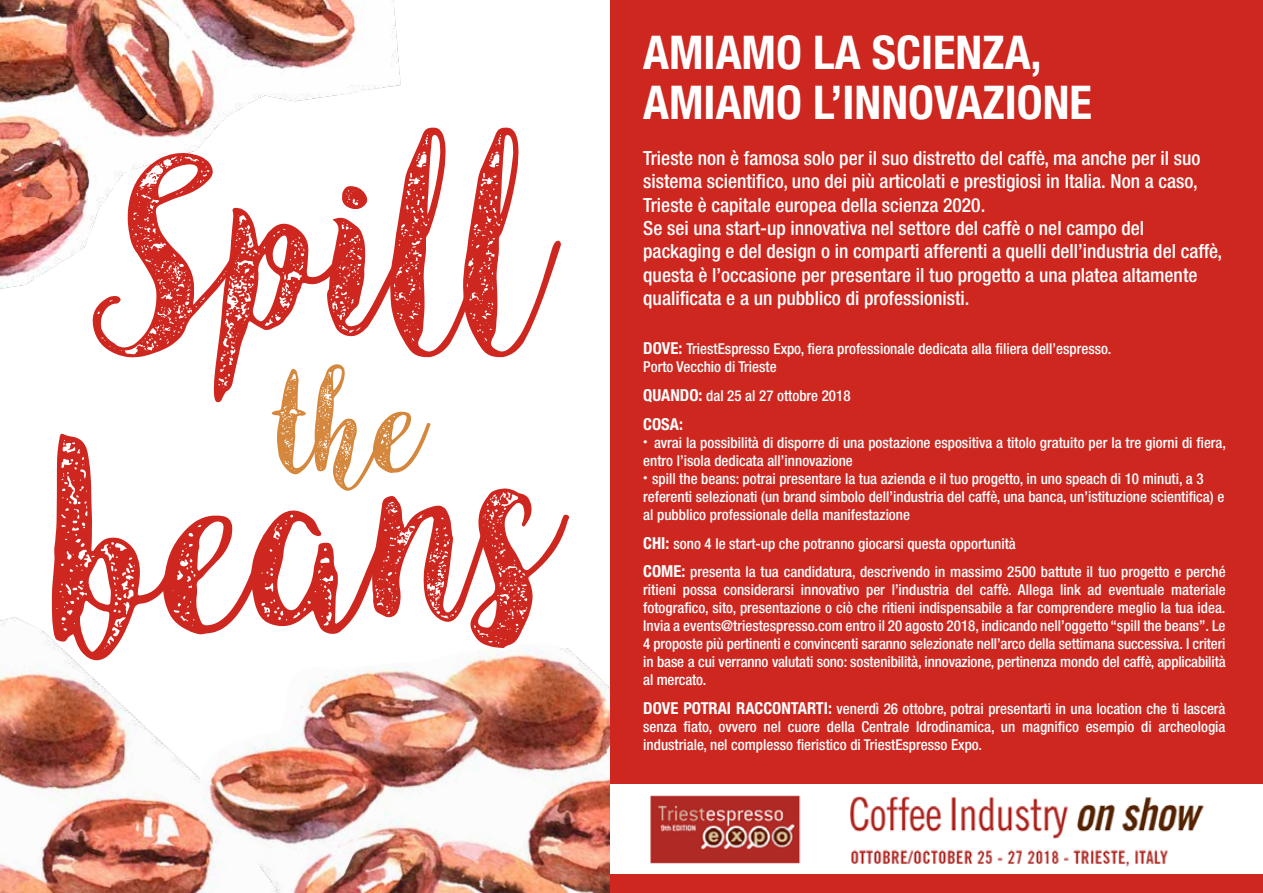
<style>
.page{position:relative;width:1263px;height:893px;background:#fff}
.page>*{position:absolute;margin:0;border:0;box-sizing:border-box;transform-origin:0 0}
.t1{font:265.05px "Angeline Vintage";color:#cd2720}
.t2{font:137.85px "Angeline Vintage";color:#d5883d}
.t3{font:700 condensed 46.65px/49.9px "Helvetica Neue LT Std";color:#fff}
.t4{font:500 condensed 19.5px/23.4px "Helvetica Neue LT Std";color:#fff}
.t5{font:700 condensed 16.5px "Helvetica Neue LT Std";color:#fff}
.t6{font:500 condensed 15px/18px "Helvetica Neue LT Std";color:#fff}
.s1{font-weight:700;font-size:16.5px}
</style>
<div class="page">
<img style="left:0;top:617px;width:195px;height:276px">
<img style="left:195px;top:647px;width:415px;height:246px">
<img style="left:0;top:0;width:401px;height:289px">
<div style="left:610px;top:0;width:653px;height:893px;background:#cd2720"></div>
<img style="left:610px;top:784px;width:653px;height:89px">
<h1 class="t1" style="left:87px;top:80px;width:445px">Spill</h1>
<h2 class="t2" style="left:270px;top:340px;width:148px">the</h2>
<h1 class="t1" style="left:31px;top:389px;width:499px;rotate:-4deg">beans</h1>
<h3 class="t3" style="left:643px;top:27px;width:450px">AMIAMO LA SCIENZA,<br>AMIAMO L’INNOVAZIONE</h3>
<p class="t4" style="left:643px;top:146px;width:580px">Trieste non è famosa solo per il suo distretto del caffè, ma anche per il suo sistema scientifico, uno dei più articolati e prestigiosi in Italia. Non a caso, Trieste è capitale europea della scienza 2020.<br>Se sei una start-up innovativa nel settore del caffè o nel campo del packaging e del design o in comparti afferenti a quelli dell’industria del caffè, questa è l’occasione per presentare il tuo progetto a una platea altamente qualificata e a un pubblico di professionisti.</p>
<p class="t6" style="left:643px;top:340px;width:470px"><span class="s1">DOVE:</span> TriestEspresso Expo, fiera professionale dedicata alla filiera dell’espresso.<br>Porto Vecchio di Trieste</p>
<p class="t6" style="left:643px;top:386px;width:209px"><span class="s1">QUANDO:</span> dal 25 al 27 ottobre 2018</p>
<p class="t5" style="left:643px;top:414px;width:41px">COSA:</p>
<p class="t6" style="left:643px;top:433px;width:584px"><sup>•</sup> avrai la possibilità di disporre di una postazione espositiva a titolo gratuito per la tre giorni di fiera, entro l’isola dedicata all’innovazione</p>
<p class="t6" style="left:643px;top:469px;width:583px"><sup>•</sup> spill the beans: potrai presentare la tua azienda e il tuo progetto, in uno speach di 10 minuti, a 3 referenti selezionati (un brand simbolo dell’industria del caffè, una banca, un’istituzione scientifica) e al pubblico professionale della manifestazione</p>
<p class="t6" style="left:643px;top:529px;width:584px;line-height:28.8px"><span class="s1">CHI:</span> sono 4 le start-up che potranno giocarsi questa opportunità<br><span class="s1">COME:</span> presenta la tua candidatura, descrivendo in massimo 2500 battute il tuo progetto e perché</p>
<p class="t6" style="left:643px;top:581px;width:584px;text-align:justify">ritieni possa considerarsi innovativo per l’industria del caffè. Allega link ad eventuale materiale fotografico, sito, presentazione o ciò che ritieni indispensabile a far comprendere meglio la tua idea.<br>Invia a events@triestespresso.com entro il 20 agosto 2018, indicando nell’oggetto “spill the beans”. Le 4 proposte più pertinenti e convincenti saranno selezionate nell’arco della settimana successiva. I criteri in base a cui verranno valutati sono: sostenibilità, innovazione, pertinenza mondo del caffè, applicabilità al mercato.</p>
<p class="t6" style="left:643px;top:700px;width:584px;text-align:justify"><span class="s1">DOVE POTRAI RACCONTARTI:</span> venerdì 26 ottobre, potrai presentarti in una location che ti lascerà senza fiato, ovvero nel cuore della Centrale Idrodinamica, un magnifico esempio di archeologia industriale, nel complesso fieristico di TriestEspresso Expo.</p>
</div>
